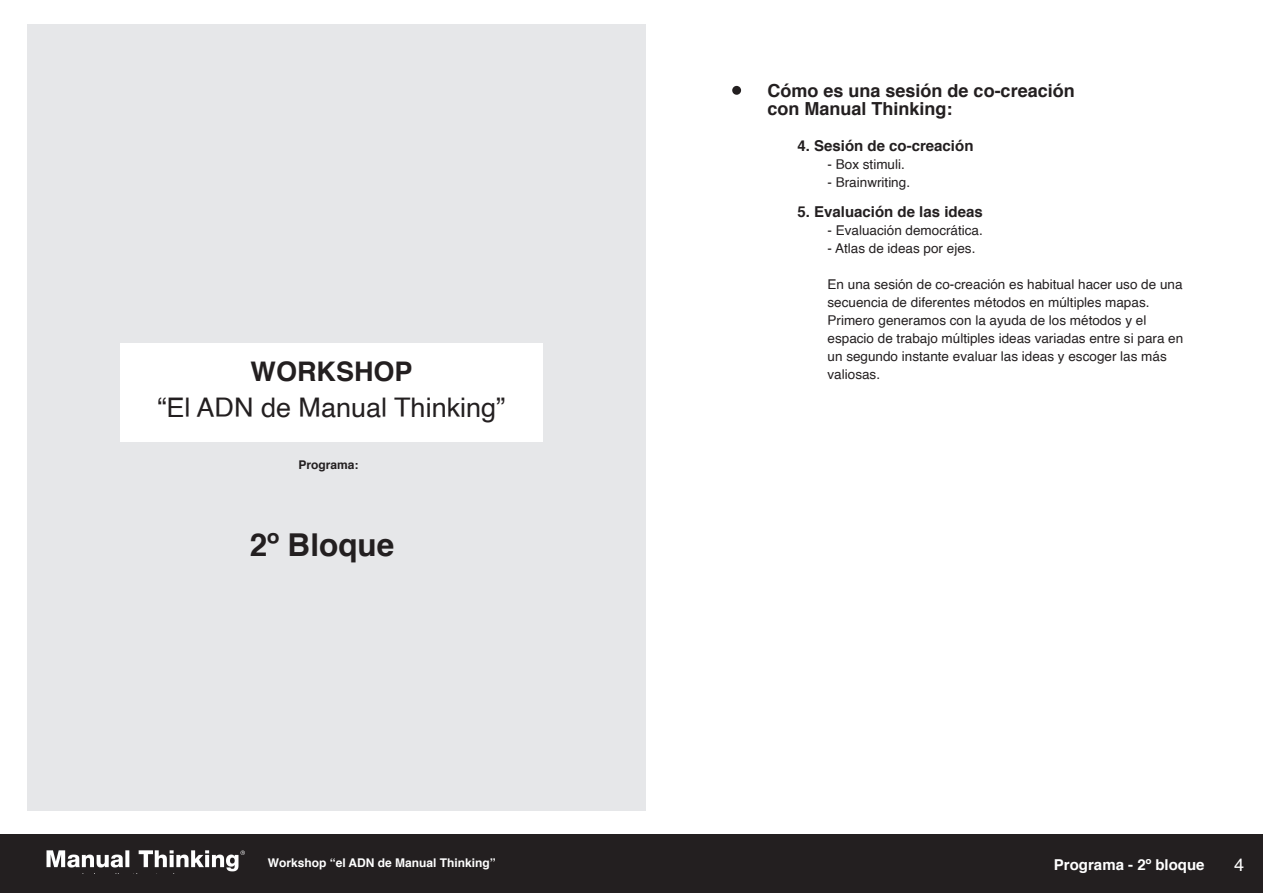
<style>
.page{position:relative;width:1263px;height:893px;background:#fff}
.page>*{position:absolute;margin:0;border:0;box-sizing:border-box;transform-origin:0 0}
.t1{font:700 31.5px "Helvetica";color:#231f20}
.t2{font:27px "Helvetica";color:#231f20}
.t3{font:700 27px "Helvetica";color:#231f20}
.t4{font:700 18px/18px "Helvetica";color:#231f20}
.t5{font:18px "Helvetica";color:#fff}
.t6{font:700 15px "Helvetica";color:#231f20}
.t7{font:700 15px "Helvetica";color:#fff}
.t8{font:13.5px/18px "Helvetica";color:#231f20}
.t9{font:700 12px "Helvetica";color:#fff}
.t10{font:700 12px "Helvetica";color:#231f20}
</style>
<div class="page">
<div style="left:27px;top:24px;width:618px;height:786px;background:#e6e7e9"></div>
<div style="left:0;top:834px;width:1263px;height:59px;background:#231f20"></div>
<img style="left:46px;top:850px;width:199px;height:22px">
<div style="left:732px;top:86px;width:9px;height:9px;background:#231f20;border-radius:50%"></div>
<div style="left:120px;top:344px;width:422px;height:98px;background:#fff"></div>
<h2 class="t3" style="left:251px;top:349px;width:163px">WORKSHOP</h2>
<h2 class="t2" style="left:157px;top:386px;width:349px">“El ADN de Manual Thinking”</h2>
<p class="t10" style="left:298px;top:455px;width:62px">Programa:</p>
<h1 class="t1" style="left:250px;top:520px;width:146px">2º Bloque</h1>
<h3 class="t4" style="left:767px;top:82px;width:309px">Cómo es una sesión de co-creación con Manual Thinking:</h3>
<p class="t6" style="left:797px;top:134px;width:177px">4. Sesión de co-creación</p>
<p class="t8" style="left:827px;top:156px;width:79px">- Box stimuli.</p>
<p class="t8" style="left:827px;top:174px;width:84px">- Brainwriting.</p>
<p class="t6" style="left:797px;top:200px;width:187px">5. Evaluación de las ideas</p>
<p class="t8" style="left:827px;top:222px;width:157px">- Evaluación democrática.</p>
<p class="t8" style="left:827px;top:240px;width:149px">- Atlas de ideas por ejes.</p>
<p class="t8" style="left:827px;top:276px;width:357px">En una sesión de co-creación es habitual hacer uso de una secuencia de diferentes métodos en múltiples mapas.<br>Primero generamos con la ayuda de los métodos y el espacio de trabajo múltiples ideas variadas entre si para en un segundo instante evaluar las ideas y escoger las más valiosas.</p>
<p class="t9" style="left:268px;top:853px;width:230px">Workshop “el ADN de Manual Thinking”</p>
<h3 class="t5" style="left:1234px;top:851px;width:12px">4</h3>
<p class="t7" style="left:1054px;top:853px;width:152px">Programa - 2º bloque</p>
</div>
